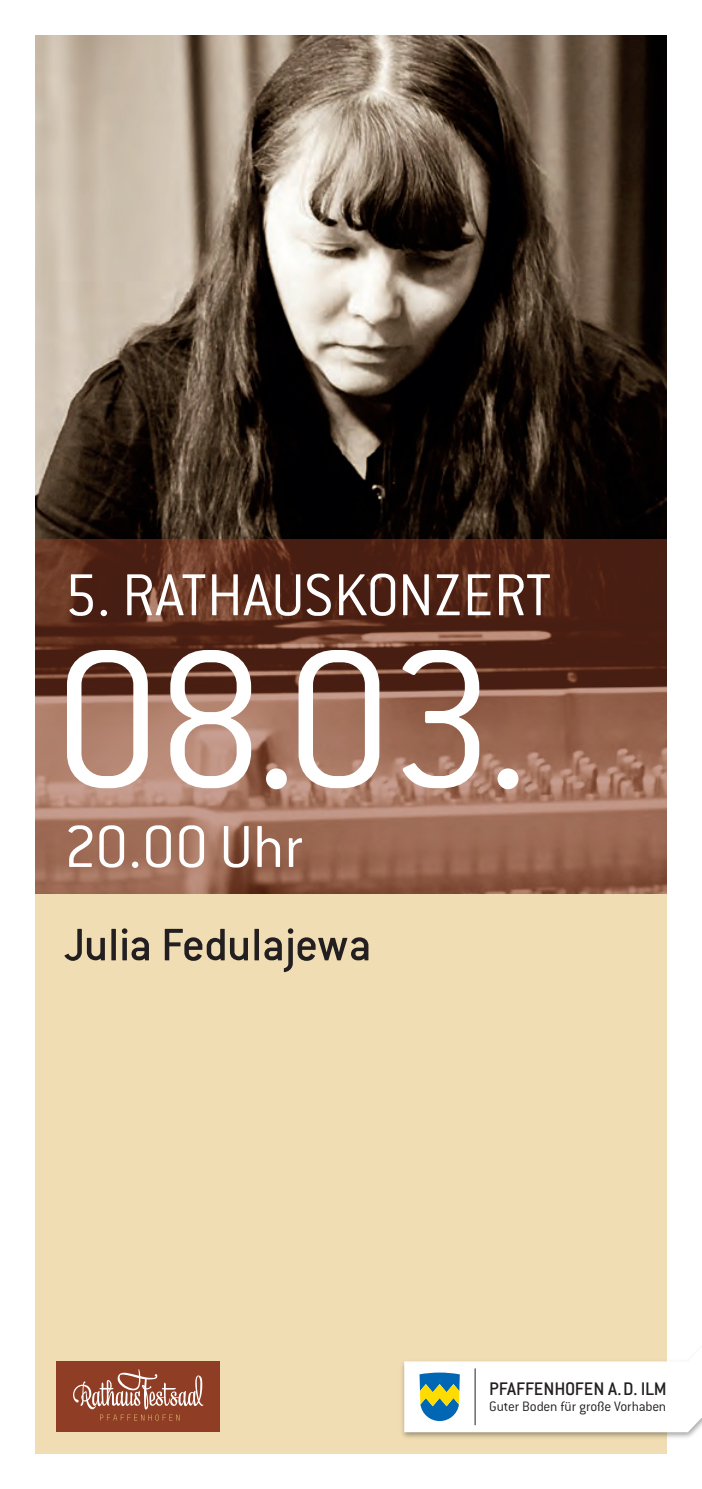
<style>
.page{position:relative;width:702px;height:1489px;background:#fff}
.page>*{position:absolute;margin:0;border:0;box-sizing:border-box;transform-origin:0 0}
.t1{font:300 212.5px "Conduit ITC Std";color:#fff}
.t2{font:300 65px "Conduit ITC Std";color:#fff}
.t3{font:500 50px "Conduit ITC Std";letter-spacing:-.015em;color:#231f20}
.t4{font:500 20px "Conduit ITC Std";letter-spacing:-.015em;color:#231f20}
.t5{font:300 15px "Conduit ITC Std";letter-spacing:-.01em;color:#231f20}
</style>
<div class="page">
<div style="left:35px;top:893px;width:631px;height:560px;background:#f1ddb3"></div>
<img style="left:35px;top:35px;width:631px;height:504px">
<div style="left:35px;top:539px;width:631px;height:354px;background:#903d25;opacity:.5"></div>
<img style="left:402px;top:1306px;width:294px;height:140px">
<svg style="left:404px;top:1314px;width:298px;height:117px"></svg>
<hr style="left:474px;top:1368px;width:1px;height:56px;background:#231f20">
<div style="left:57px;top:1361px;width:163px;height:70px;background:#903d25"></div>
<svg style="left:73px;top:1369px;width:130px;height:51px"></svg>
<h2 class="t2" style="left:64px;top:574px;width:489px">5. RATHAUSKONZERT</h2>
<h1 class="t1" style="left:53px;top:652px;width:478px">08.03.</h1>
<h2 class="t2" style="left:64px;top:826px;width:241px">20.00 Uhr</h2>
<h3 class="t3" style="left:64px;top:923px;width:309px">Julia Fedulajewa</h3>
<h3 class="t4" style="left:489px;top:1379px;width:179px">PFAFFENHOFEN A. D. ILM</h3>
<p class="t5" style="left:489px;top:1400px;width:178px">Guter Boden für große Vorhaben</p>
</div>
